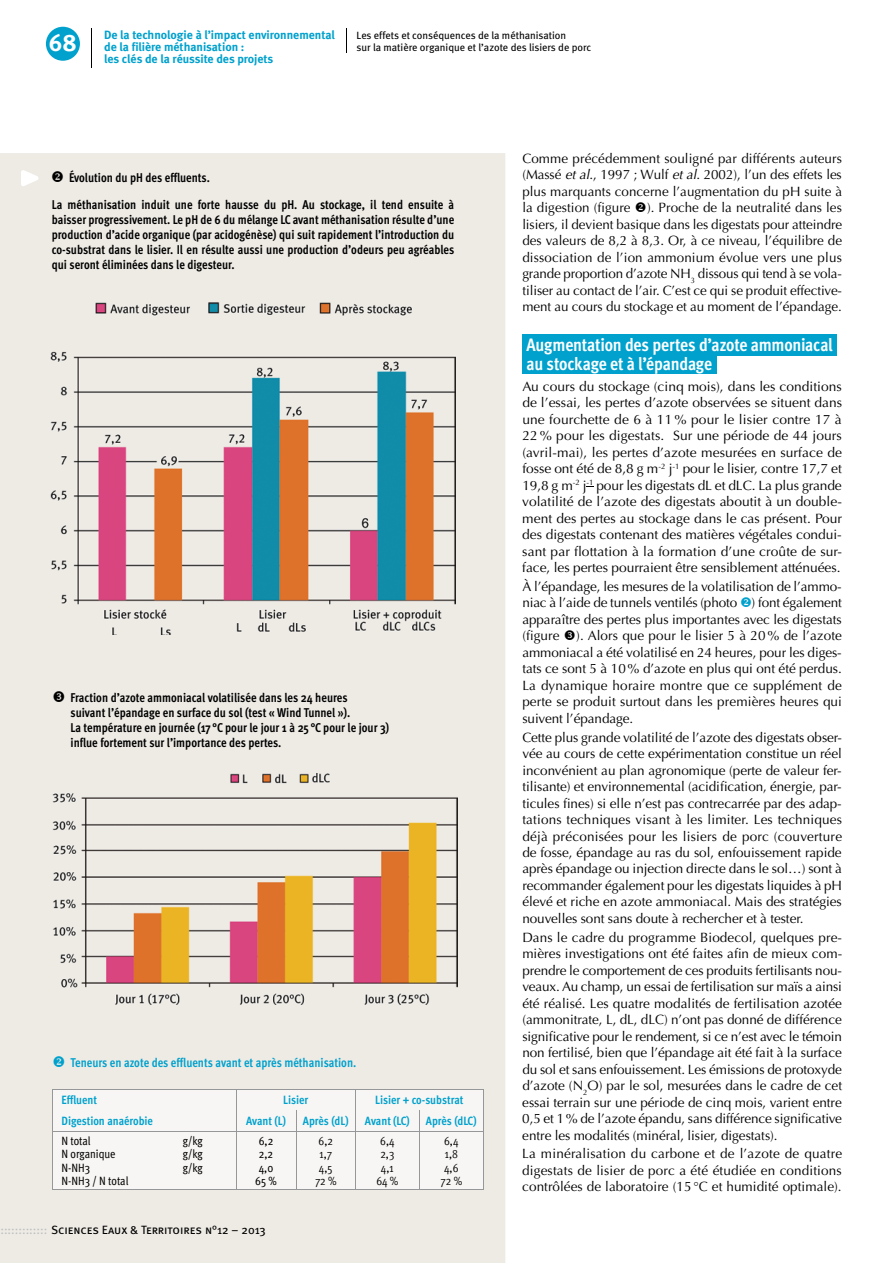
<style>
.page{position:relative;width:893px;height:1263px;background:#fff}
.page>*{position:absolute;margin:0;border:0;box-sizing:border-box;transform-origin:0 0}
.t1{font:24px "Meta Bold Caps Expert";color:#fff}
.t2{font:700 18px/18.6px "Meta Cond OT";letter-spacing:-.015em;color:#fff}
.t3{font:13.5px/16.5px "Optima";letter-spacing:-.005em;color:#000;text-align:justify}
.t4{font:700 12.75px/15px "Meta Cond OT";color:#000}
.t5{font:700 12.75px "Meta Cond OT";color:#00a1cd}
.t6{font:700 12px/12px "Meta";color:#00a1cd}
.t7{font:700 12px "Meta Cond OT";color:#00a1cd}
.t8{font:12px/13.5px "Meta Cond OT";color:#000;text-align:center}
.t9{font:12px "Meta Book Caps";letter-spacing:-.005em;color:#000}
.t10{font:12px/13.5px "Meta Cond OT";color:#000;text-align:center}
.t11{font:10.5px/12px "Meta Book LF";color:#000}
.s1{color:#bfc0c1}
.s2{font-style:italic}
.s3{color:#00a1cd}
</style>
<div class="page">
<div style="left:0;top:153px;width:505px;height:1110px;background:#eeebe5"></div>
<div style="left:522px;top:334px;width:315px;height:21px;background:#00a1cd"></div>
<div style="left:522px;top:353px;width:194px;height:21px;background:#00a1cd"></div>
<hr style="left:53px;top:1189px;width:183px;height:1px;background:#969798">
<hr style="left:236px;top:1189px;width:60px;height:1px;background:#969798">
<hr style="left:296px;top:1189px;width:59px;height:1px;background:#969798">
<hr style="left:355px;top:1189px;width:64px;height:1px;background:#969798">
<hr style="left:419px;top:1189px;width:65px;height:1px;background:#969798">
<div style="left:53px;top:1089px;width:431px;height:100px;background:#f8f6f4"></div>
<hr style="left:53px;top:1131px;width:183px;height:1px;background:#969798">
<svg style="left:21px;top:170px;width:17px;height:16px"></svg>
<svg style="left:346px;top:28px;width:1px;height:25px"></svg>
<img style="left:53px;top:774px;width:405px;height:230px">
<img style="left:51px;top:303px;width:404px;height:332px">
<div style="left:46px;top:27px;width:34px;height:34px;background:#00a1cd;border-radius:50%"></div>
<hr style="left:91px;top:28px;width:1px;height:40px;background:#000">
<svg style="left:54px;top:690px;width:10px;height:11px"></svg>
<h1 class="t1" style="left:49px;top:28px;width:29px">68</h1>
<p class="t6" style="left:104px;top:29px;width:232px">De la technologie à l’impact environnemental de la filière méthanisation :<br>les clés de la réussite des projets</p>
<p class="t11" style="left:357px;top:30px;width:236px">Les effets et conséquences de la méthanisation<br>sur la matière organique et l’azote des lisiers de porc</p>
<p class="t4" style="left:51px;top:170px;width:160px">❖ Évolution du pH des effluents.</p>
<p class="t4" style="left:52px;top:198px;width:404px;text-align:justify">La méthanisation induit une forte hausse du pH. Au stockage, il tend ensuite à baisser progressivement. Le pH de 6 du mélange LC avant méthanisation résulte d’une production d’acide organique (par acidogénèse) qui suit rapidement l’introduction du co-substrat dans le lisier. Il en résulte aussi une production d’odeurs peu agréables qui seront éliminées dans le digesteur.</p>
<p class="t4" style="left:71px;top:690px;width:320px">Fraction d’azote ammoniacal volatilisée dans les 24 heures<br>suivant l’épandage en surface du sol (test « Wind Tunnel »).<br>La température en journée (17 °C pour le jour 1 à 25 °C pour le jour 3) influe fortement sur l’importance des pertes.</p>
<p class="t5" style="left:53px;top:1054px;width:305px">❖ Teneurs en azote des effluents avant et après méthanisation.</p>
<p class="t7" style="left:61px;top:1092px;width:37px">Effluent</p>
<p class="t7" style="left:283px;top:1092px;width:27px">Lisier</p>
<p class="t7" style="left:375px;top:1092px;width:90px">Lisier + co-substrat</p>
<p class="t7" style="left:61px;top:1113px;width:93px">Digestion anaérobie</p>
<p class="t7" style="left:246px;top:1113px;width:41px">Avant (L)</p>
<p class="t7" style="left:303px;top:1113px;width:47px">Après (dL)</p>
<p class="t7" style="left:365px;top:1113px;width:46px">Avant (LC)</p>
<p class="t7" style="left:426px;top:1113px;width:52px">Après (dLC)</p>
<p class="t8" style="left:61px;top:1134px;width:31px">N total</p>
<p class="t8" style="left:183px;top:1134px;width:21px">g/kg</p>
<p class="t8" style="left:61px;top:1147px;width:56px">N organique</p>
<p class="t8" style="left:183px;top:1147px;width:21px">g/kg</p>
<p class="t8" style="left:61px;top:1161px;width:30px">N-NH3</p>
<p class="t8" style="left:183px;top:1161px;width:21px">g/kg</p>
<p class="t8" style="left:61px;top:1174px;width:69px">N-NH3 / N total</p>
<p class="t8" style="left:255px;top:1134px;width:23px">6,2<br>2,2<br>4,0<br>65 %</p>
<p class="t10" style="left:315px;top:1134px;width:23px">6,2<br>1,7<br>4,5<br>72 %</p>
<p class="t10" style="left:376px;top:1134px;width:24px">6,4<br>2,3<br>4,1<br>64 %</p>
<p class="t10" style="left:441px;top:1134px;width:23px">6,4<br>1,8<br>4,6<br>72 %</p>
<p class="t9" style="left:0;top:1223px;width:267px"><span class="s1">:::::::::::::</span> Sciences Eaux &amp; Territoires n°12 – 2013</p>
<p class="t3" style="left:522px;top:150px;width:321px">Comme précédemment souligné par différents auteurs (Massé <span class="s2">et al</span>., 1997 ; Wulf <span class="s2">et al</span>. 2002), l’un des effets les plus marquants concerne l’augmentation du pH suite à la digestion (figure ❖). Proche de la neutralité dans les lisiers, il devient basique dans les digestats pour atteindre des valeurs de 8,2 à 8,3. Or, à ce niveau, l’équilibre de dissociation de l’ion ammonium évolue vers une plus grande proportion d’azote NH<sub>3</sub> dissous qui tend à se vola&shy;tiliser au contact de l’air. C’est ce qui se produit effective&shy;ment au cours du stockage et au moment de l’épandage.</p>
<h2 class="t2" style="left:527px;top:336px;width:308px">Augmentation des pertes d’azote ammoniacal au stockage et à l’épandage</h2>
<p class="t3" style="left:522px;top:378px;width:321px">Au cours du stockage (cinq mois), dans les conditions de l’essai, les pertes d’azote observées se situent dans une fourchette de 6 à 11 % pour le lisier contre 17 à 22 % pour les digestats. Sur une période de 44 jours (avril-mai), les pertes d’azote mesurées en surface de fosse ont été de 8,8 g m<sup>-2</sup> j<sup>-1</sup> pour le lisier, contre 17,7 et 19,8 g m<sup>-2</sup> j<sup>-1</sup> pour les digestats dL et dLC. La plus grande volatilité de l’azote des digestats aboutit à un double&shy;ment des pertes au stockage dans le cas présent. Pour des digestats contenant des matières végétales condui&shy;sant par flottation à la formation d’une croûte de sur&shy;face, les pertes pourraient être sensiblement atténuées.</p>
<p class="t3" style="left:522px;top:578px;width:321px">À l’épandage, les mesures de la volatilisation de l’ammo&shy;niac à l’aide de tunnels ventilés (photo <span class="s3">❖</span>) font également apparaître des pertes plus importantes avec les digestats (figure ). Alors que pour le lisier 5 à 20 % de l’azote ammoniacal a été volatilisé en 24 heures, pour les diges&shy;tats ce sont 5 à 10 % d’azote en plus qui ont été perdus.<br>La dynamique horaire montre que ce supplément de perte se produit surtout dans les premières heures qui suivent l’épandage.</p>
<p class="t3" style="left:522px;top:729px;width:321px">Cette plus grande volatilité de l’azote des digestats obser&shy;vée au cours de cette expérimentation constitue un réel inconvénient au plan agronomique (perte de valeur fer&shy;tilisante) et environnemental (acidification, énergie, par&shy;ticules fines) si elle n’est pas contrecarrée par des adap&shy;tations techniques visant à les limiter. Les techniques déjà préconisées pour les lisiers de porc (couverture de fosse, épandage au ras du sol, enfouissement rapide après épandage ou injection directe dans le sol…) sont à recommander également pour les digestats liquides à pH élevé et riche en azote ammoniacal. Mais des stratégies nouvelles sont sans doute à rechercher et à tester.</p>
<p class="t3" style="left:522px;top:929px;width:321px">Dans le cadre du programme Biodecol, quelques pre&shy;mières investigations ont été faites afin de mieux com&shy;prendre le comportement de ces produits fertilisants nou&shy;veaux. Au champ, un essai de fertilisation sur maïs a ainsi été réalisé. Les quatre modalités de fertilisation azotée (ammonitrate, L, dL, dLC) n’ont pas donné de différence significative pour le rendement, si ce n’est avec le témoin non fertilisé, bien que l’épandage ait été fait à la surface du sol et sans enfouissement. Les émissions de protoxyde d’azote (N<sub>2</sub>O) par le sol, mesurées dans le cadre de cet essai terrain sur une période de cinq mois, varient entre 0,5 et 1 % de l’azote épandu, sans différence significative entre les modalités (minéral, lisier, digestats).</p>
<p class="t3" style="left:522px;top:1146px;width:321px">La minéralisation du carbone et de l’azote de quatre digestats de lisier de porc a été étudiée en conditions contrôlées de laboratoire (15 °C et humidité optimale).</p>
</div>
